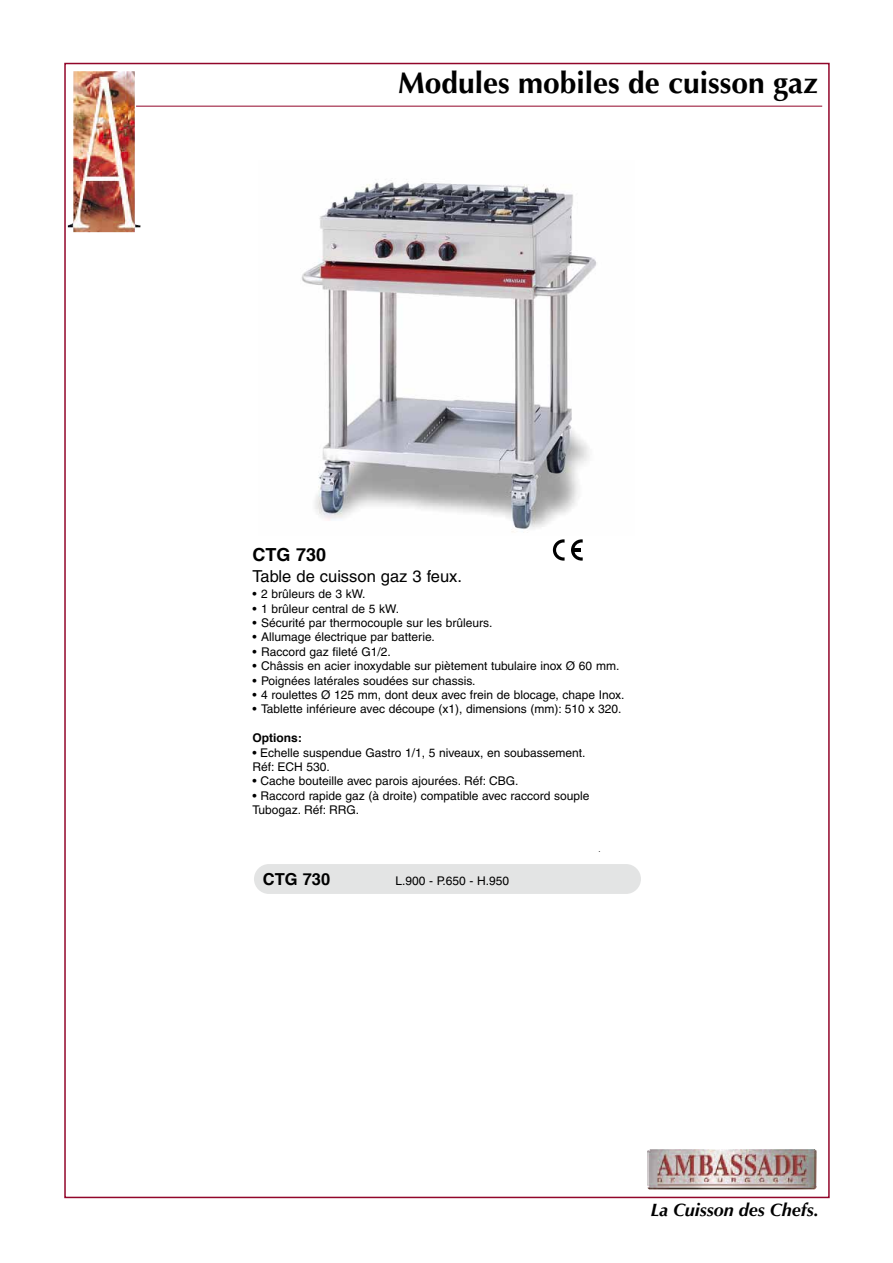
<style>
.page{position:relative;width:893px;height:1263px;background:#fff}
.page>*{position:absolute;margin:0;border:0;box-sizing:border-box;transform-origin:0 0}
.t1{font:700 30px "Optima";color:#000}
.t2{font:italic 700 18px "Optima";color:#000}
.t3{font:700 18px "Helvetica";color:#000}
.t4{font:16.5px "Helvetica";color:#000}
.t5{font:700 16.5px "Helvetica";color:#000}
.t6{font:12px/14.4px "Helvetica";color:#000}
.t7{font:700 12px "Helvetica";color:#000}
.t8{font:7.5px "Helvetica";color:#000}
</style>
<div class="page">
<img style="left:68px;top:71px;width:72px;height:161px">
<hr style="left:136px;top:106px;width:686px;height:1px;background:#92062a">
<img style="left:647px;top:1149px;width:170px;height:40px">
<div style="left:254px;top:864px;width:387px;height:30px;background:#e3e4e4;border-radius:15px"></div>
<svg style="left:553px;top:539px;width:12px;height:22px"></svg>
<svg style="left:571px;top:539px;width:12px;height:22px"></svg>
<img style="left:301px;top:181px;width:296px;height:351px">
<h1 class="t1" style="left:398px;top:65px;width:422px">Modules mobiles de cuisson gaz</h1>
<h2 class="t3" style="left:252px;top:540px;width:75px">CTG 730</h2>
<h3 class="t4" style="left:252px;top:566px;width:211px">Table de cuisson gaz 3 feux.</h3>
<p class="t6" style="left:252px;top:587px;width:114px">• 2 brûleurs de 3 kW.</p>
<p class="t6" style="left:252px;top:601px;width:148px">• 1 brûleur central de 5 kW.</p>
<p class="t6" style="left:252px;top:615px;width:241px">• Sécurité par thermocouple sur les brûleurs.</p>
<p class="t6" style="left:252px;top:630px;width:184px">• Allumage électrique par batterie.</p>
<p class="t6" style="left:252px;top:644px;width:140px">• Raccord gaz fileté G1/2.</p>
<p class="t6" style="left:252px;top:659px;width:368px">• Châssis en acier inoxydable sur piètement tubulaire inox Ø 60 mm.</p>
<p class="t6" style="left:252px;top:673px;width:225px">• Poignées latérales soudées sur chassis.</p>
<p class="t6" style="left:252px;top:687px;width:374px">• 4 roulettes Ø 125 mm, dont deux avec frein de blocage, chape Inox.</p>
<p class="t6" style="left:252px;top:702px;width:371px">• Tablette inférieure avec découpe (x1), dimensions (mm): 510 x 320.</p>
<p class="t7" style="left:252px;top:728px;width:51px">Options:</p>
<p class="t6" style="left:252px;top:745px;width:335px">• Echelle suspendue Gastro 1/1, 5 niveaux, en soubassement.<br>Réf: ECH 530.</p>
<p class="t6" style="left:252px;top:774px;width:267px">• Cache bouteille avec parois ajourées. Réf: CBG.</p>
<p class="t6" style="left:252px;top:788px;width:338px">• Raccord rapide gaz (à droite) compatible avec raccord souple<br>Tubogaz. Réf: RRG.</p>
<p class="t8" style="left:599px;top:845px;width:4px">.</p>
<h3 class="t5" style="left:263px;top:866px;width:69px">CTG 730</h3>
<p class="t6" style="left:395px;top:874px;width:115px">L.900 - P.650 - H.950</p>
<h2 class="t2" style="left:650px;top:1199px;width:170px">La Cuisson des Chefs.</h2>
</div>
